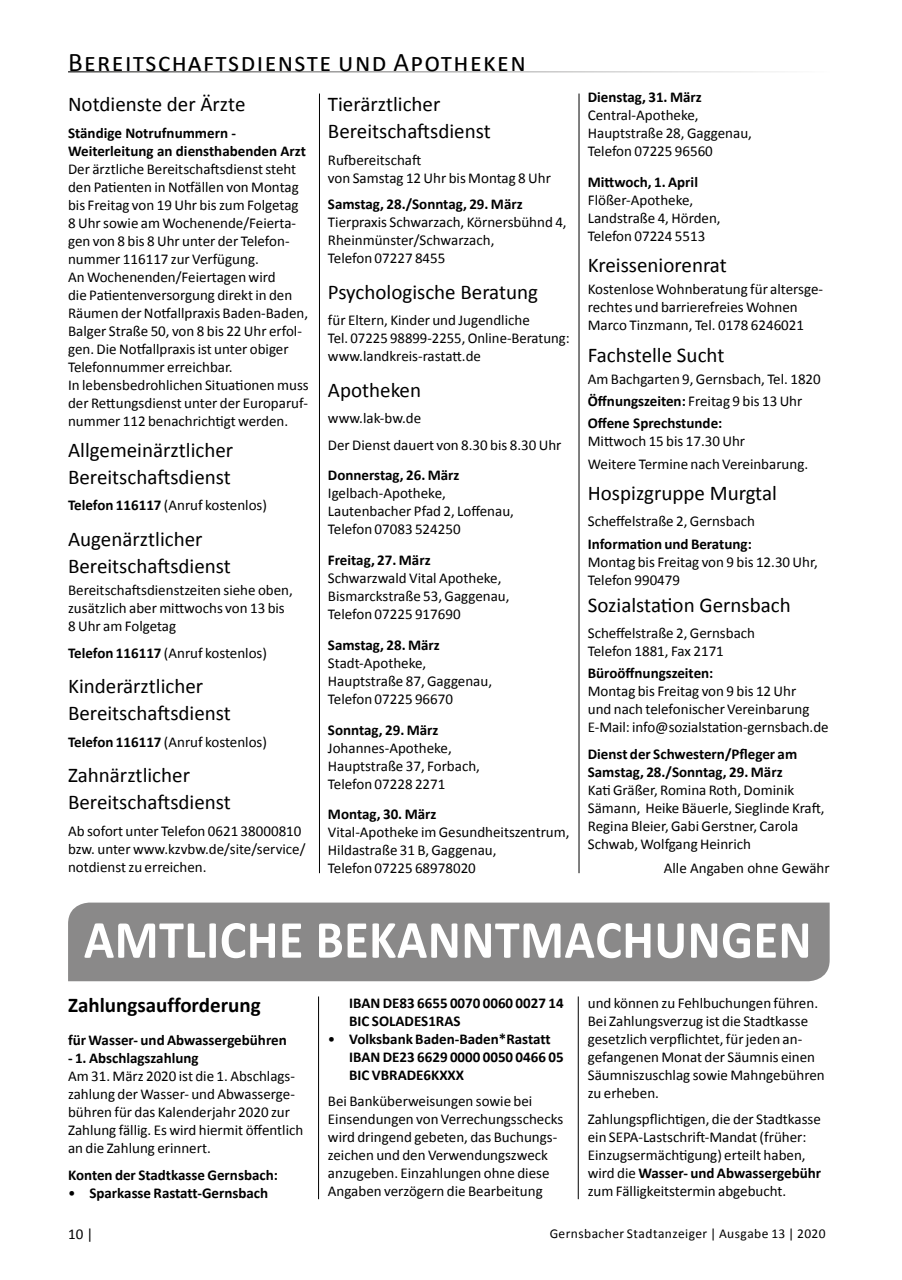
<style>
.page{position:relative;width:902px;height:1280px;background:#fff}
.page>*{position:absolute;margin:0;border:0;box-sizing:border-box;transform-origin:0 0}
.t1{font:700 54px "Calibri";letter-spacing:.01em;color:#fff;scale:.93 1}
.t2{font:27px "Calibri";letter-spacing:.05em;color:#000}
.t3{font:21px/27px "Calibri";color:#000}
.t4{font:700 21px "Calibri";color:#000}
.t5{font:15px/18px "Calibri";color:#000}
.t6{font:700 15px/18px "Calibri";color:#000}
.t7{font:13.5px "Calibri";letter-spacing:.025em;color:#000}
.s1{font-weight:700}
.s2{font-weight:400}
</style>
<div class="page">
<hr style="left:578px;top:94px;width:1px;height:779px;background:#000">
<hr style="left:319px;top:94px;width:1px;height:779px;background:#000">
<div style="left:68px;top:902px;width:761px;height:79px;background:#8a8989"></div>
<hr style="left:318px;top:996px;width:1px;height:203px;background:#000">
<hr style="left:578px;top:996px;width:1px;height:203px;background:#000">
<h2 class="t2" style="left:68px;top:45px;width:459px">Bereitschaftsdienste und Apotheken</h2>
<h3 class="t3" style="left:68px;top:91px;width:179px">Notdienste der Ärzte</h3>
<p class="t6" style="left:68px;top:124px;width:239px">Ständige Notrufnummern -<br>Weiterleitung an diensthabenden Arzt</p>
<p class="t5" style="left:68px;top:160px;width:242px">Der ärztliche Bereitschaftsdienst steht den Patienten in Notfällen von Montag bis Freitag von 19 Uhr bis zum Folgetag 8 Uhr sowie am Wochenende/Feierta&shy;gen von 8 bis 8 Uhr unter der Telefon&shy;nummer 116117 zur Verfügung.<br>An Wochenenden/Feiertagen wird<br>die Patientenversorgung direkt in den Räumen der Notfallpraxis Baden-Baden, Balger Straße 50, von 8 bis 22 Uhr erfol&shy;gen. Die Notfallpraxis ist unter obiger Telefonnummer erreichbar.<br>In lebensbedrohlichen Situationen muss der Rettungsdienst unter der Europaruf&shy;nummer 112 benachrichtigt werden.</p>
<h3 class="t3" style="left:68px;top:436px;width:167px">Allgemeinärztlicher<br>Bereitschaftsdienst</h3>
<p class="t5" style="left:68px;top:496px;width:200px"><span class="s1">Telefon 116117</span> (Anruf kostenlos)</p>
<h3 class="t3" style="left:68px;top:525px;width:164px">Augenärztlicher<br>Bereitschaftsdienst</h3>
<p class="t5" style="left:68px;top:581px;width:226px">Bereitschaftsdienstzeiten siehe oben, zusätzlich aber mittwochs von 13 bis<br>8 Uhr am Folgetag</p>
<p class="t5" style="left:68px;top:644px;width:200px"><span class="s1">Telefon 116117</span> (Anruf kostenlos)</p>
<h3 class="t3" style="left:68px;top:673px;width:164px">Kinderärztlicher<br>Bereitschaftsdienst</h3>
<p class="t5" style="left:68px;top:733px;width:200px"><span class="s1">Telefon 116117</span> (Anruf kostenlos)</p>
<h3 class="t3" style="left:68px;top:762px;width:164px">Zahnärztlicher<br>Bereitschaftsdienst</h3>
<p class="t5" style="left:68px;top:822px;width:239px">Ab sofort unter Telefon 0621 38000810 bzw. unter www.kzvbw.de/site/service/ notdienst zu erreichen.</p>
<h3 class="t3" style="left:328px;top:91px;width:164px">Tierärztlicher<br>Bereitschaftsdienst</h3>
<p class="t5" style="left:328px;top:151px;width:224px">Rufbereitschaft<br>von Samstag 12 Uhr bis Montag 8 Uhr</p>
<p class="t6" style="left:328px;top:195px;width:196px">Samstag, 28./Sonntag, 29. März</p>
<p class="t5" style="left:328px;top:213px;width:240px">Tierpraxis Schwarzach, Körnersbühnd 4,<br>Rheinmünster/Schwarzach,<br>Telefon 07227 8455</p>
<h3 class="t3" style="left:328px;top:278px;width:212px">Psychologische Beratung</h3>
<p class="t5" style="left:328px;top:311px;width:243px">für Eltern, Kinder und Jugendliche<br>Tel. 07225 98899-2255, Online-Beratung: www.landkreis-rastatt.de</p>
<h3 class="t3" style="left:328px;top:376px;width:95px">Apotheken</h3>
<p class="t5" style="left:328px;top:405px;width:235px;line-height:26.5px">www.lak-bw.de<br>Der Dienst dauert von 8.30 bis 8.30 Uhr</p>
<p class="t6" style="left:328px;top:466px;width:133px">Donnerstag, 26. März</p>
<p class="t5" style="left:328px;top:484px;width:187px">Igelbach-Apotheke,<br>Lautenbacher Pfad 2, Loffenau,<br>Telefon 07083 524250</p>
<p class="t6" style="left:328px;top:551px;width:104px">Freitag, 27. März</p>
<p class="t5" style="left:328px;top:569px;width:183px">Schwarzwald Vital Apotheke,<br>Bismarckstraße 53, Gaggenau,<br>Telefon 07225 917690</p>
<p class="t6" style="left:328px;top:636px;width:113px">Samstag, 28. März</p>
<p class="t5" style="left:328px;top:654px;width:166px">Stadt-Apotheke,<br>Hauptstraße 87, Gaggenau,<br>Telefon 07225 96670</p>
<p class="t6" style="left:328px;top:721px;width:112px">Sonntag, 29. März</p>
<p class="t5" style="left:328px;top:739px;width:153px">Johannes-Apotheke,<br>Hauptstraße 37, Forbach,<br>Telefon 07228 2271</p>
<p class="t6" style="left:328px;top:805px;width:110px">Montag, 30. März</p>
<p class="t5" style="left:328px;top:823px;width:243px">Vital-Apotheke im Gesundheitszentrum,<br>Hildastraße 31 B, Gaggenau,<br>Telefon 07225 68978020</p>
<p class="t6" style="left:587px;top:88px;width:115px">Dienstag, 31. März</p>
<p class="t5" style="left:587px;top:106px;width:166px">Central-Apotheke,<br>Hauptstraße 28, Gaggenau,<br>Telefon 07225 96560</p>
<p class="t6" style="left:587px;top:173px;width:112px">Mittwoch, 1. April</p>
<p class="t5" style="left:587px;top:191px;width:134px">Flößer-Apotheke,<br>Landstraße 4, Hörden,<br>Telefon 07224 5513</p>
<h3 class="t3" style="left:587px;top:252px;width:140px">Kreisseniorenrat</h3>
<p class="t5" style="left:587px;top:280px;width:237px">Kostenlose Wohnberatung für altersge&shy;rechtes und barrierefreies Wohnen<br>Marco Tinzmann, Tel. 0178 6246021</p>
<h3 class="t3" style="left:587px;top:341px;width:138px">Fachstelle Sucht</h3>
<p class="t5" style="left:587px;top:368px;width:234px;line-height:22.2px">Am Bachgarten 9, Gernsbach, Tel. 1820<br><span class="s1">Öffnungszeiten:</span> Freitag 9 bis 13 Uhr<br><span class="s1">Offene Sprechstunde:</span></p>
<p class="t5" style="left:587px;top:430px;width:222px;line-height:22.2px">Mittwoch 15 bis 17.30 Uhr<br>Weitere Termine nach Vereinbarung.</p>
<h3 class="t3" style="left:587px;top:479px;width:191px">Hospizgruppe Murgtal</h3>
<p class="t5" style="left:587px;top:512px;width:169px">Scheffelstraße 2, Gernsbach</p>
<p class="t6" style="left:587px;top:535px;width:165px">Information und Beratung:</p>
<p class="t5" style="left:587px;top:553px;width:231px">Montag bis Freitag von 9 bis 12.30 Uhr,<br>Telefon 990479</p>
<h3 class="t3" style="left:587px;top:591px;width:204px">Sozialstation Gernsbach</h3>
<p class="t5" style="left:587px;top:624px;width:169px">Scheffelstraße 2, Gernsbach<br>Telefon 1881, Fax 2171</p>
<p class="t6" style="left:587px;top:664px;width:127px">Büroöffnungszeiten:</p>
<p class="t5" style="left:587px;top:682px;width:242px">Montag bis Freitag von 9 bis 12 Uhr<br>und nach telefonischer Vereinbarung<br>E-Mail: info@sozialstation-gernsbach.de</p>
<p class="t6" style="left:587px;top:745px;width:211px">Dienst der Schwestern/Pfleger am<br>Samstag, 28./Sonntag, 29. März</p>
<p class="t5" style="left:587px;top:781px;width:238px">Kati Gräßer, Romina Roth, Dominik Sämann, Heike Bäuerle, Sieglinde Kraft, Regina Bleier, Gabi Gerstner, Carola Schwab, Wolfgang Heinrich</p>
<p class="t5" style="left:663px;top:859px;width:167px">Alle Angaben ohne Gewähr</p>
<h1 class="t1" style="left:84px;top:905px;width:783px">AMTLICHE BEKANNTMACHUNGEN</h1>
<h3 class="t4" style="left:68px;top:992px;width:194px">Zahlungsaufforderung</h3>
<p class="t6" style="left:68px;top:1031px;width:220px">für Wasser- und Abwassergebühren</p>
<p class="t6" style="left:68px;top:1049px;width:132px">- 1. Abschlagszahlung</p>
<p class="t5" style="left:68px;top:1067px;width:237px">Am 31. März 2020 ist die 1. Abschlags&shy;zahlung der Wasser- und Abwasserge&shy;bühren für das Kalenderjahr 2020 zur Zahlung fällig. Es wird hiermit öffentlich an die Zahlung erinnert.</p>
<p class="t6" style="left:68px;top:1166px;width:211px">Konten der Stadtkasse Gernsbach:</p>
<p class="t6" style="left:68px;top:1184px;width:202px"><span class="s2">•</span> Sparkasse Rastatt-Gernsbach</p>
<p class="t5" style="left:587px;top:994px;width:238px">und können zu Fehlbuchungen führen.<br>Bei Zahlungsverzug ist die Stadtkasse gesetzlich verpflichtet, für jeden an&shy;gefangenen Monat der Säumnis einen Säumniszuschlag sowie Mahngebühren zu erheben.</p>
<p class="t5" style="left:587px;top:1110px;width:235px">Zahlungspflichtigen, die der Stadtkasse ein SEPA-Lastschrift-Mandat (früher:<br>Einzugsermächtigung) erteilt haben, wird die <span class="s1">Wasser- und Abwassergebühr </span>zum Fälligkeitstermin abgebucht.</p>
<p class="t6" style="left:349px;top:994px;width:216px">IBAN DE83 6655 0070 0060 0027 14<br>BIC SOLADES1RAS</p>
<p class="t6" style="left:349px;top:1030px;width:216px;text-indent:-21px"><span class="s2">•</span> Volksbank Baden-Baden*Rastatt<br>IBAN DE23 6629 0000 0050 0466 05<br>BIC VBRADE6KXXX</p>
<p class="t5" style="left:328px;top:1092px;width:237px">Bei Banküberweisungen sowie bei Einsendungen von Verrechungsschecks wird dringend gebeten, das Buchungs&shy;zeichen und den Verwendungszweck anzugeben. Einzahlungen ohne diese Angaben verzögern die Bearbeitung</p>
<p class="t5" style="left:68px;top:1225px;width:27px">10 |</p>
<p class="t7" style="left:549px;top:1225px;width:277px">Gernsbacher Stadtanzeiger | Ausgabe 13 | 2020</p>
</div>
